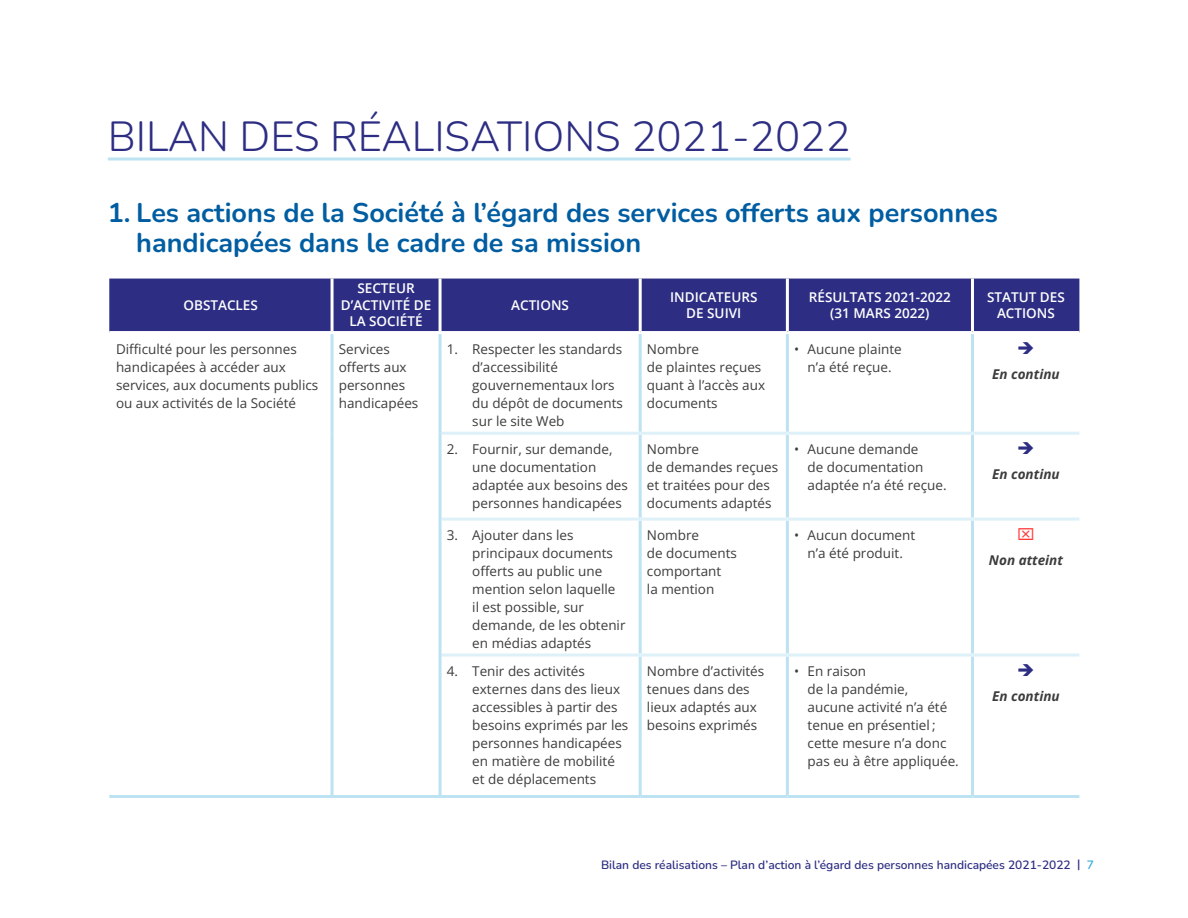
<style>
.page{position:relative;width:1188px;height:918px;background:#fff}
.page>*{position:absolute;margin:0;border:0;box-sizing:border-box;transform-origin:0 0}
.t1{font:300 42px "Nunito";color:#2d2e83}
.t2{font:700 27px/30px "Nunito";color:#005da1}
.TD{font:13.5px/18px "Open Sans";color:#3c3c3b}
.TH{font:600 13.5px/16.5px "Open Sans";color:#fff;text-align:center}
.TD-2{font:italic 700 13.5px "Open Sans";color:#3c3c3b}
.t3{font:600 12px "Nunito";color:#2d2e83}
.s1{color:#36a9e1}
</style>
<div class="page">
<hr style="left:108px;top:158px;width:743px;height:3px;background:#bde3f2">
<div style="left:109px;top:279px;width:970px;height:52px;background:#2d2e83"></div>
<svg style="left:438px;top:334px;width:641px;height:461px"></svg>
<hr style="left:331px;top:279px;width:3px;height:52px;background:#fff">
<hr style="left:439px;top:279px;width:3px;height:52px;background:#fff">
<hr style="left:639px;top:279px;width:3px;height:52px;background:#fff">
<hr style="left:786px;top:279px;width:3px;height:52px;background:#fff">
<hr style="left:639px;top:334px;width:3px;height:98px;background:#bde3f2">
<hr style="left:786px;top:334px;width:3px;height:98px;background:#bde3f2">
<hr style="left:971px;top:334px;width:3px;height:98px;background:#bde3f2">
<hr style="left:639px;top:435px;width:3px;height:83px;background:#bde3f2">
<hr style="left:786px;top:435px;width:3px;height:83px;background:#bde3f2">
<hr style="left:971px;top:435px;width:3px;height:83px;background:#bde3f2">
<hr style="left:639px;top:521px;width:3px;height:133px;background:#bde3f2">
<hr style="left:786px;top:521px;width:3px;height:133px;background:#bde3f2">
<hr style="left:971px;top:521px;width:3px;height:133px;background:#bde3f2">
<hr style="left:639px;top:657px;width:3px;height:138px;background:#bde3f2">
<hr style="left:786px;top:657px;width:3px;height:138px;background:#bde3f2">
<hr style="left:971px;top:657px;width:3px;height:138px;background:#bde3f2">
<hr style="left:442px;top:432px;width:198px;height:3px;background:#def1f8">
<hr style="left:640px;top:432px;width:147px;height:3px;background:#def1f8">
<hr style="left:787px;top:432px;width:185px;height:3px;background:#def1f8">
<hr style="left:972px;top:432px;width:107px;height:3px;background:#def1f8">
<hr style="left:442px;top:518px;width:198px;height:3px;background:#def1f8">
<hr style="left:640px;top:518px;width:147px;height:3px;background:#def1f8">
<hr style="left:787px;top:518px;width:185px;height:3px;background:#def1f8">
<hr style="left:972px;top:518px;width:107px;height:3px;background:#def1f8">
<hr style="left:442px;top:654px;width:198px;height:3px;background:#def1f8">
<hr style="left:640px;top:654px;width:147px;height:3px;background:#def1f8">
<hr style="left:787px;top:654px;width:185px;height:3px;background:#def1f8">
<hr style="left:972px;top:654px;width:107px;height:3px;background:#def1f8">
<hr style="left:971px;top:279px;width:3px;height:52px;background:#fff">
<hr style="left:440px;top:795px;width:200px;height:3px;background:#bde3f2">
<hr style="left:640px;top:795px;width:147px;height:3px;background:#bde3f2">
<hr style="left:787px;top:795px;width:185px;height:3px;background:#bde3f2">
<hr style="left:972px;top:795px;width:107px;height:3px;background:#bde3f2">
<hr style="left:109px;top:795px;width:223px;height:3px;background:#bde3f2">
<hr style="left:331px;top:334px;width:3px;height:99px;background:#bde3f2">
<hr style="left:439px;top:334px;width:3px;height:99px;background:#bde3f2">
<hr style="left:331px;top:433px;width:3px;height:86px;background:#bde3f2">
<hr style="left:439px;top:433px;width:3px;height:86px;background:#bde3f2">
<hr style="left:331px;top:519px;width:3px;height:136px;background:#bde3f2">
<hr style="left:439px;top:519px;width:3px;height:136px;background:#bde3f2">
<hr style="left:331px;top:655px;width:3px;height:140px;background:#bde3f2">
<hr style="left:439px;top:655px;width:3px;height:140px;background:#bde3f2">
<hr style="left:332px;top:795px;width:108px;height:3px;background:#bde3f2">
<svg style="left:1019px;top:528px;width:14px;height:12px"></svg>
<svg style="left:1019px;top:342px;width:14px;height:12px"></svg>
<svg style="left:1019px;top:442px;width:14px;height:12px"></svg>
<svg style="left:1019px;top:664px;width:14px;height:12px"></svg>
<h2 class="t1" style="left:108px;top:107px;width:744px">BILAN DES RÉALISATIONS 2021‑2022</h2>
<h3 class="t2" style="left:136px;top:196px;width:863px;text-indent:-28px">1. Les actions de la Société à l’égard des services offerts aux personnes handicapées dans le cadre de sa mission</h3>
<p class="TH" style="left:183px;top:297px;width:76px">OBSTACLES</p>
<p class="TH" style="left:341px;top:280px;width:92px">SECTEUR<br>D’ACTIVITÉ DE<br>LA SOCIÉTÉ</p>
<p class="TH" style="left:511px;top:297px;width:59px">ACTIONS</p>
<p class="TH" style="left:670px;top:288px;width:89px">INDICATEURS<br>DE SUIVI</p>
<p class="TH" style="left:809px;top:288px;width:144px">RÉSULTATS 2021-2022 (31 MARS 2022)</p>
<p class="TH" style="left:987px;top:288px;width:79px">STATUT DES<br>ACTIONS</p>
<p class="TD" style="left:116px;top:340px;width:204px">Difficulté pour les personnes handicapées à accéder aux services, aux documents publics ou aux activités de la Société</p>
<p class="TD" style="left:339px;top:340px;width:81px">Services offerts aux personnes handicapées</p>
<p class="TD" style="left:472px;top:340px;width:152px;text-indent:-26px">1. Respecter les standards d’accessibilité gouvernementaux lors du dépôt de documents sur le site Web</p>
<p class="TD" style="left:647px;top:340px;width:120px">Nombre<br>de plaintes reçues quant à l’accès aux documents</p>
<p class="TD" style="left:794px;top:340px;width:109px;text-align:center">• Aucune plainte n’a été reçue.</p>
<p class="TD" style="left:472px;top:440px;width:157px;text-indent:-26px">2. Fournir, sur demande, une documentation adaptée aux besoins des personnes handicapées</p>
<p class="TD" style="left:647px;top:440px;width:133px">Nombre<br>de demandes reçues et traitées pour des documents adaptés</p>
<p class="TD" style="left:808px;top:440px;width:141px;text-indent:-14px">• Aucune demande<br>de documentation adaptée n’a été reçue.</p>
<p class="TD" style="left:472px;top:526px;width:155px;text-indent:-26px">3. Ajouter dans les principaux documents offerts au public une mention selon laquelle il est possible, sur demande, de les obtenir en médias adaptés</p>
<p class="TD" style="left:647px;top:526px;width:92px">Nombre<br>de documents comportant<br>la mention</p>
<p class="TD" style="left:794px;top:526px;width:123px;text-align:center">• Aucun document n’a été produit.</p>
<p class="TD" style="left:472px;top:662px;width:158px;text-indent:-26px">4. Tenir des activités externes dans des lieux accessibles à partir des besoins exprimés par les personnes handicapées en matière de mobilité et de déplacements</p>
<p class="TD" style="left:647px;top:662px;width:119px">Nombre d’activités tenues dans des lieux adaptés aux besoins exprimés</p>
<p class="TD" style="left:808px;top:662px;width:153px;text-indent:-14px">• En raison<br>de la pandémie,<br>aucune activité n’a été tenue en présentiel ; cette mesure n’a donc pas eu à être appliquée.</p>
<p class="TD-2" style="left:992px;top:365px;width:69px">En continu</p>
<p class="TD-2" style="left:992px;top:465px;width:69px">En continu</p>
<p class="TD-2" style="left:989px;top:551px;width:76px">Non atteint</p>
<p class="TD-2" style="left:992px;top:687px;width:69px">En continu</p>
<p class="t3" style="left:601px;top:857px;width:495px">Bilan des réalisations – Plan d’action à l’égard des personnes handicapées 2021-2022 | <span class="s1">7</span></p>
</div>
